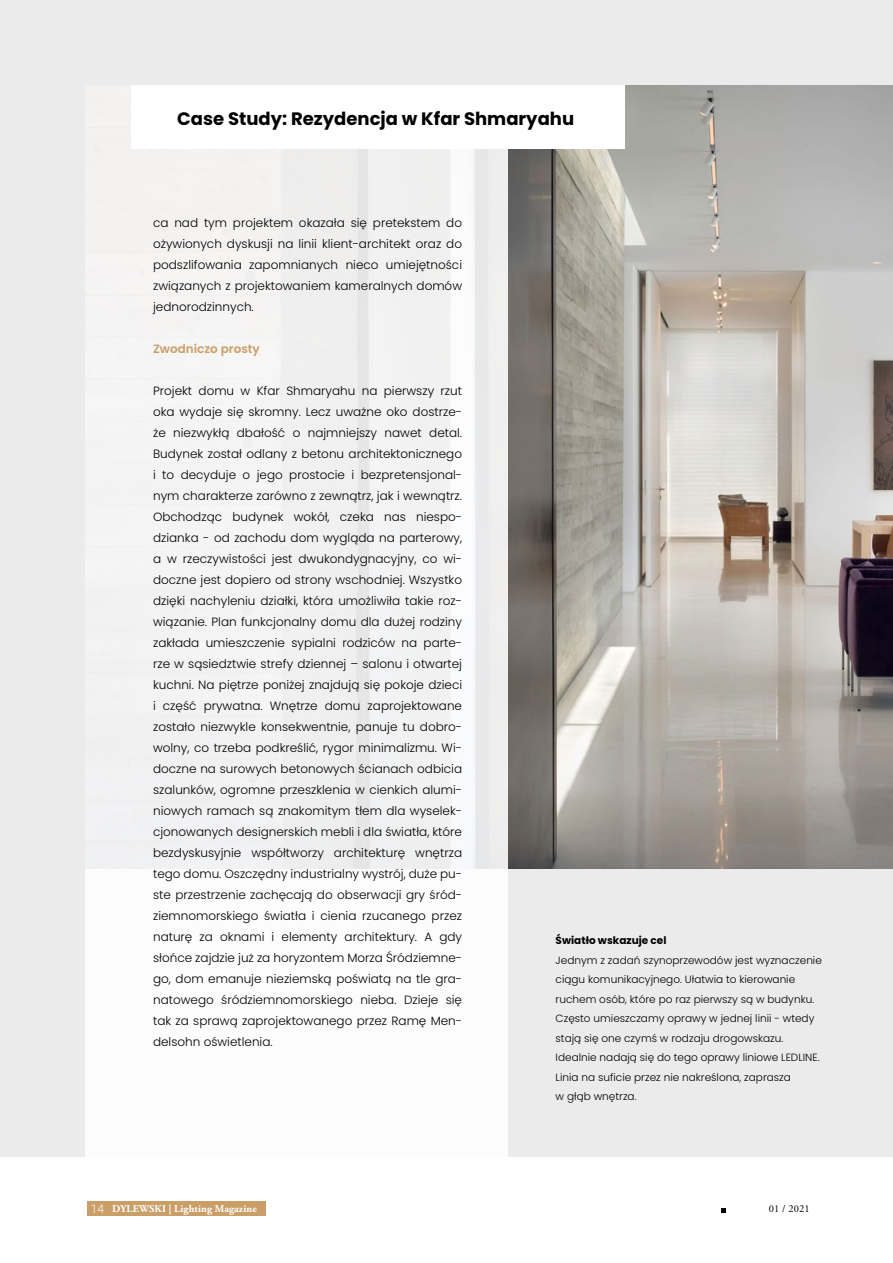
<style>
.page{position:relative;width:893px;height:1263px;background:#fff}
.page>*{position:absolute;margin:0;border:0;box-sizing:border-box;transform-origin:0 0}
.t1{font:700 18px "Poppins";color:#000}
.t2{font:300 12px/21px "Poppins";color:#000;text-align:justify}
.t3{font:600 12px "Poppins";color:#ca9e67}
.t4{font:300 10.5px/19.5px "Poppins";color:#000}
.t5{font:700 10.5px "Adobe Garamond Pro";letter-spacing:.01em;color:#fff}
.t6{font:700 10.5px "Poppins";color:#000}
.t7{font:10.5px "Adobe Garamond Pro";letter-spacing:.01em;color:#000}
.s1{font-family:"Roboto";font-weight:300;font-size:12px}
</style>
<div class="page">
<div style="left:87px;top:1201px;width:178px;height:15px;background:#ca9e67"></div>
<svg style="left:721px;top:1208px;width:4px;height:4px"></svg>
<div style="left:0;top:0;width:893px;height:1157px;background:#ebebeb"></div>
<img style="left:507px;top:85px;width:386px;height:783px">
<div style="left:85px;top:85px;width:422px;height:1097px;background:#f4f3f4"></div>
<div style="left:131px;top:85px;width:493px;height:63px;background:#fff"></div>
<h1 class="t1" style="left:177px;top:109px;width:398px">Case Study: Rezydencja w Kfar Shmaryahu</h1>
<p class="t2" style="left:153px;top:212px;width:311px">ca nad tym projektem okazała się pretekstem do ożywionych dyskusji na linii klient-architekt oraz do podszlifowania zapomnianych nieco umiejętności związanych z projektowaniem kameralnych domów jednorodzinnych.</p>
<p class="t3" style="left:153px;top:342px;width:108px">Zwodniczo prosty</p>
<p class="t2" style="left:153px;top:380px;width:311px">Projekt domu w Kfar Shmaryahu na pierwszy rzut oka wydaje się skromny. Lecz uważne oko dostrze&shy;że niezwykłą dbałość o najmniejszy nawet detal.<br>Budynek został odlany z betonu architektonicznego i to decyduje o jego prostocie i bezpretensjonal&shy;nym charakterze zarówno z zewnątrz, jak i wewnątrz.<br>Obchodząc budynek wokół, czeka nas niespo&shy;dzianka - od zachodu dom wygląda na parterowy, a w rzeczywistości jest dwukondygnacyjny, co wi&shy;doczne jest dopiero od strony wschodniej. Wszystko dzięki nachyleniu działki, która umożliwiła takie roz&shy;wiązanie. Plan funkcjonalny domu dla dużej rodziny zakłada umieszczenie sypialni rodziców na parte&shy;rze w sąsiedztwie strefy dziennej – salonu i otwartej kuchni. Na piętrze poniżej znajdują się pokoje dzieci i część prywatna. Wnętrze domu zaprojektowane zostało niezwykle konsekwentnie, panuje tu dobro&shy;wolny, co trzeba podkreślić, rygor minimalizmu. Wi&shy;doczne na surowych betonowych ścianach odbicia szalunków, ogromne przeszklenia w cienkich alumi&shy;niowych ramach są znakomitym tłem dla wyselek&shy;cjonowanych designerskich mebli i dla światła, które bezdyskusyjnie współtworzy architekturę wnętrza tego domu. Oszczędny industrialny wystrój, duże pu&shy;ste przestrzenie zachęcają do obserwacji gry śród&shy;ziemnomorskiego światła i cienia rzucanego przez naturę za oknami i elementy architektury. A gdy słońce zajdzie już za horyzontem Morza Śródziemne&shy;go, dom emanuje nieziemską poświatą na tle gra&shy;natowego śródziemnomorskiego nieba. Dzieje się tak za sprawą zaprojektowanego przez Ramę Men&shy;delsohn oświetlenia.</p>
<p class="t6" style="left:556px;top:934px;width:112px">Światło wskazuje cel</p>
<p class="t4" style="left:556px;top:950px;width:268px">Jednym z zadań szynoprzewodów jest wyznaczenie ciągu komunikacyjnego. Ułatwia to kierowanie ruchem osób, które po raz pierwszy są w budynku.<br>Często umieszczamy oprawy w jednej linii - wtedy stają się one czymś w rodzaju drogowskazu.<br>Idealnie nadają się do tego oprawy liniowe LEDLINE.<br>Linia na suficie przez nie nakreślona, zaprasza<br>w głąb wnętrza.</p>
<p class="t5" style="left:91px;top:1203px;width:168px"><span class="s1">14</span> DYLEWSKI | Lighting Magazine</p>
<p class="t7" style="left:769px;top:1202px;width:43px">01 / 2021</p>
</div>
